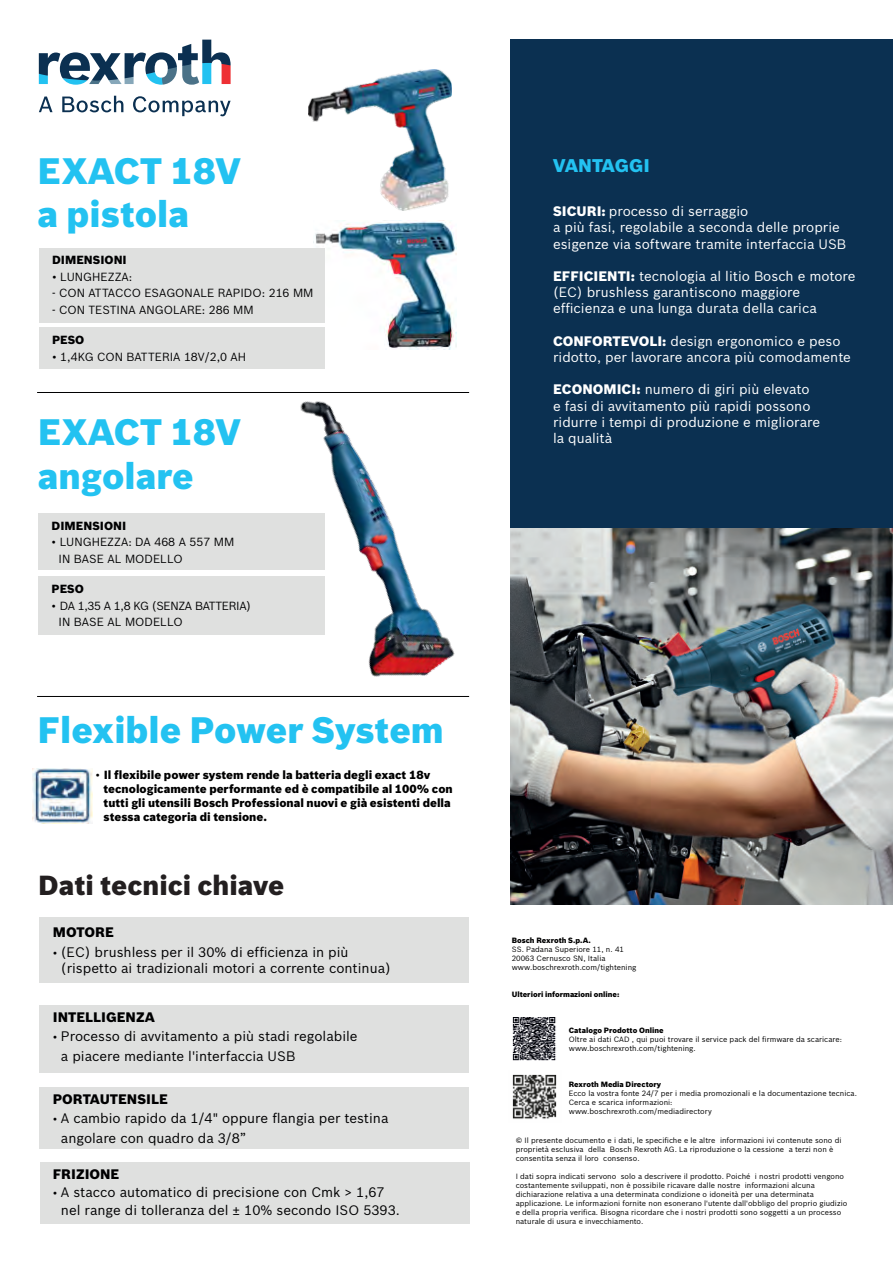
<style>
.page{position:relative;width:893px;height:1263px;background:#fff}
.page>*{position:absolute;margin:0;border:0;box-sizing:border-box;transform-origin:0 0}
.t1{font:900 36px/43.2px "Bosch Sans";color:#23c2f1}
.t2{font:900 27px "Bosch Sans";color:#231f20}
.t3{font:900 18px "Bosch Sans";color:#23c2f1}
.t4{font:13.5px/16.2px "Bosch Sans";color:#fff}
.t5{font:13.5px/19.5px "Bosch Sans";color:#000001}
.t6{font:900 13.5px "Bosch Sans";color:#000001}
.t7{font:900 11.55px/13.8px "Bosch Sans";color:#000001}
.t8{font:11.55px/16.5px "Bosch Sans";color:#000001}
.t9{font:11.55px/16.5px "Bosch Sans";letter-spacing:-.03em;color:#000001}
.t10{font:7.5px/9px "Bosch Sans";color:#000001}
.t11{font:900 7.5px "Bosch Sans";color:#000001}
.s1{font-weight:400}
.s2{font-size:11.55px}
.s3{font-weight:900}
</style>
<div class="page">
<img style="left:313px;top:221px;width:143px;height:129px">
<svg style="left:39px;top:97px;width:14px;height:15px"></svg>
<svg style="left:62px;top:96px;width:61px;height:16px"></svg>
<svg style="left:133px;top:96px;width:98px;height:20px"></svg>
<svg style="left:39px;top:40px;width:192px;height:45px"></svg>
<div style="left:39px;top:248px;width:286px;height:74px;background:#dfe0df"></div>
<div style="left:39px;top:327px;width:286px;height:42px;background:#dfe0df"></div>
<hr style="left:37px;top:392px;width:432px;height:1px;background:#000001">
<hr style="left:37px;top:696px;width:432px;height:1px;background:#000001">
<div style="left:40px;top:918px;width:429px;height:65px;background:#dfe0df"></div>
<div style="left:40px;top:1005px;width:429px;height:68px;background:#dfe0df"></div>
<div style="left:40px;top:1088px;width:429px;height:61px;background:#dfe0df"></div>
<div style="left:41px;top:1163px;width:429px;height:61px;background:#dfe0df"></div>
<div style="left:511px;top:39px;width:382px;height:527px;background:#0b3051"></div>
<img style="left:512px;top:1074px;width:45px;height:45px">
<img style="left:512px;top:1017px;width:44px;height:44px">
<img style="left:511px;top:529px;width:382px;height:376px">
<img style="left:309px;top:69px;width:142px;height:142px">
<img style="left:33px;top:768px;width:60px;height:56px">
<div style="left:39px;top:514px;width:286px;height:56px;background:#dfe0df"></div>
<div style="left:39px;top:576px;width:286px;height:58px;background:#dfe0df"></div>
<img style="left:228px;top:392px;width:242px;height:305px">
<h1 class="t1" style="left:38px;top:147px;width:204px">EXACT 18V a pistola</h1>
<h3 class="t7" style="left:52px;top:252px;width:76px">DIMENSIONI</h3>
<h3 class="t8" style="left:52px;top:268px;width:82px">• LUNGHEZZA:</h3>
<h3 class="t8" style="left:52px;top:285px;width:263px">- CON ATTACCO ESAGONALE RAPIDO: 216 MM</h3>
<h3 class="t8" style="left:52px;top:301px;width:203px">- CON TESTINA ANGOLARE: 286 MM</h3>
<h3 class="t7" style="left:52px;top:332px;width:34px">PESO</h3>
<h3 class="t8" style="left:52px;top:348px;width:195px">• 1,4KG CON BATTERIA 18V/2,0 AH</h3>
<h1 class="t1" style="left:38px;top:409px;width:204px">EXACT 18V angolare</h1>
<h3 class="t7" style="left:52px;top:518px;width:76px">DIMENSIONI</h3>
<h3 class="t8" style="left:59px;top:534px;width:177px;text-indent:-7px">• LUNGHEZZA: DA 468 A 557 MM<br>IN BASE AL MODELLO</h3>
<h3 class="t7" style="left:52px;top:581px;width:34px">PESO</h3>
<h3 class="t9" style="left:59px;top:597px;width:194px;text-indent:-7px">• DA 1,35 A 1,8 KG (SENZA BATTERIA)<br>IN BASE AL MODELLO</h3>
<h1 class="t1" style="left:38px;top:706px;width:408px">Flexible Power System</h1>
<h3 class="t7" style="left:104px;top:767px;width:351px;text-indent:-8px"><span class="s1">•</span> Il flexibile power system rende la batteria degli exact 18v tecnologicamente performante ed è compatibile al 100% con tutti gli utensili Bosch Professional nuovi e già esistenti della stessa categoria di tensione.</h3>
<h2 class="t2" style="left:38px;top:864px;width:247px">Dati tecnici chiave</h2>
<h3 class="t6" style="left:53px;top:922px;width:63px">MOTORE</h3>
<h3 class="t5" style="left:61px;top:944px;width:331px;line-height:16.2px;text-indent:-8px"><span class="s2">•</span> (EC) brushless per il 30% di efficienza in più (rispetto ai tradizionali motori a corrente continua)</h3>
<h3 class="t6" style="left:53px;top:1007px;width:104px">INTELLIGENZA</h3>
<h3 class="t5" style="left:61px;top:1027px;width:298px;text-indent:-8px"><span class="s2">•</span> Processo di avvitamento a più stadi regolabile a piacere mediante l'interfaccia USB</h3>
<h3 class="t6" style="left:53px;top:1088px;width:117px">PORTAUTENSILE</h3>
<h3 class="t5" style="left:61px;top:1108px;width:329px;text-indent:-8px"><span class="s2">•</span> A cambio rapido da 1/4" oppure flangia per testina angolare con quadro da 3/8”</h3>
<h3 class="t6" style="left:53px;top:1163px;width:68px">FRIZIONE</h3>
<h3 class="t5" style="left:61px;top:1183px;width:340px;line-height:18px;text-indent:-8px"><span class="s2">•</span> A stacco automatico di precisione con Cmk &gt; 1,67 nel range di tolleranza del ± 10% secondo ISO 5393.</h3>
<h3 class="t3" style="left:553px;top:152px;width:98px">VANTAGGI</h3>
<h3 class="t4" style="left:553px;top:203px;width:295px"><span class="s3">SICURI:</span> processo di serraggio<br>a più fasi, regolabile a seconda delle proprie esigenze via software tramite interfaccia USB</h3>
<h3 class="t4" style="left:553px;top:268px;width:304px"><span class="s3">EFFICIENTI:</span> tecnologia al litio Bosch e motore (EC) brushless garantiscono maggiore efficienza e una lunga durata della carica</h3>
<h3 class="t4" style="left:553px;top:333px;width:299px"><span class="s3">CONFORTEVOLI:</span> design ergonomico e peso ridotto, per lavorare ancora più comodamente</h3>
<h3 class="t4" style="left:553px;top:381px;width:268px"><span class="s3">ECONOMICI:</span> numero di giri più elevato e fasi di avvitamento più rapidi possono ridurre i tempi di produzione e migliorare la qualità</h3>
<p class="t11" style="left:512px;top:934px;width:81px">Bosch Rexroth S.p.A.</p>
<p class="t10" style="left:512px;top:945px;width:126px">SS. Padana Superiore 11, n. 41<br>20063 Cernusco SN, Italia www.boschrexroth.com/tightening</p>
<p class="t11" style="left:512px;top:988px;width:109px">Ulteriori informazioni online:</p>
<p class="t11" style="left:569px;top:1024px;width:96px">Catalogo Prodotto Online</p>
<p class="t10" style="left:569px;top:1034px;width:275px">Oltre ai dati CAD , qui puoi trovare il service pack del firmware da scaricare: www.boschrexroth.com/tightening.</p>
<p class="t11" style="left:569px;top:1078px;width:94px">Rexroth Media Directory</p>
<p class="t10" style="left:569px;top:1089px;width:290px">Ecco la vostra fonte 24/7 per i media promozionali e la documentazione tecnica.<br>Cerca e scarica informazioni:<br>www.boschrexroth.com/mediadirectory</p>
<p class="t10" style="left:516px;top:1135px;width:327px">© Il presente documento e i dati, le specifiche e le altre informazioni ivi contenute sono di proprietà esclusiva della Bosch Rexroth AG. La riproduzione o la cessione a terzi non è consentita senza il loro consenso.</p>
<p class="t10" style="left:516px;top:1171px;width:333px">I dati sopra indicati servono solo a descrivere il prodotto. Poiché i nostri prodotti vengono costantemente sviluppati, non è possibile ricavare dalle nostre informazioni alcuna dichiarazione relativa a una determinata condizione o idoneità per una determinata applicazione. Le informazioni fornite non esonerano l'utente dall'obbligo del proprio giudizio e della propria verifica. Bisogna ricordare che i nostri prodotti sono soggetti a un processo naturale di usura e invecchiamento.</p>
</div>
